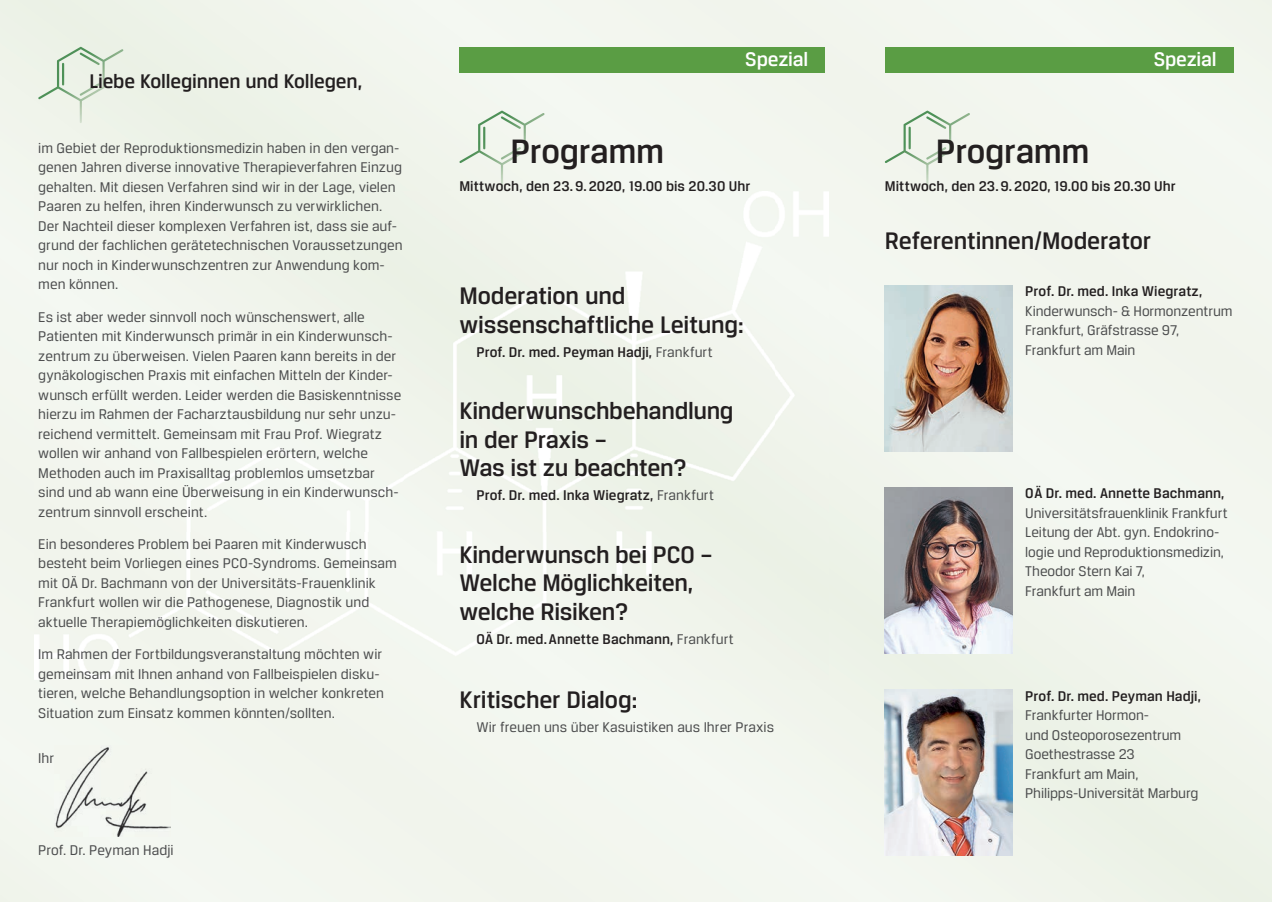
<style>
.page{position:relative;width:1272px;height:902px;background:#fff}
.page>*{position:absolute;margin:0;border:0;box-sizing:border-box;transform-origin:0 0}
.t1{font:500 36px "Breuer Text";letter-spacing:-.01em;color:#231f20}
.t2{font:500 25.5px/28.5px "Breuer Text";letter-spacing:-.01em;color:#231f20}
.t3{font:500 21px "Breuer Text";letter-spacing:-.005em;color:#231f20}
.t4{font:500 21px "Breuer Text";letter-spacing:-.01em;color:#fff}
.t5{font:15px/19.5px "Breuer Text";color:#4b4c4d}
.t6{font:500 15px "Breuer Text";letter-spacing:.005em;color:#231f20}
.s1{font-weight:400;color:#4b4c4d}
</style>
<div class="page">
<div style="left:0;top:0;width:1271px;height:901px;background:#f2f6ee"></div>
<div style="left:39px;top:752px;width:15px;height:10px;background:#f4f7f1"></div>
<div style="left:34px;top:191px;width:794px;height:488px;background:#f2f5ed"></div>
<img style="left:884px;top:111px;width:85px;height:76px">
<img style="left:459px;top:111px;width:85px;height:76px">
<img style="left:38px;top:47px;width:85px;height:76px">
<div style="left:884px;top:47px;width:349px;height:25px;background:#5a9d44"></div>
<div style="left:459px;top:47px;width:366px;height:25px;background:#5a9d44"></div>
<img style="left:54px;top:745px;width:116px;height:91px">
<img style="left:884px;top:689px;width:128px;height:166px">
<img style="left:884px;top:487px;width:128px;height:166px">
<img style="left:884px;top:285px;width:128px;height:166px">
<h3 class="t3" style="left:89px;top:69px;width:274px">Liebe Kolleginnen und Kollegen,</h3>
<p class="t5" style="left:38px;top:138px;width:366px">im Gebiet der Reproduktionsmedizin haben in den vergan&shy;genen Jahren diverse innovative Therapieverfahren Einzug gehalten. Mit diesen Verfahren sind wir in der Lage, vielen Paaren zu helfen, ihren Kinderwunsch zu verwirklichen.<br>Der Nachteil dieser komplexen Verfahren ist, dass sie auf&shy;grund der fachlichen gerätetechnischen Voraussetzungen nur noch in Kinderwunschzentren zur Anwendung kom&shy;men können.</p>
<p class="t5" style="left:38px;top:306px;width:364px">Es ist aber weder sinnvoll noch wünschenswert, alle Patienten mit Kinderwunsch primär in ein Kinderwunsch&shy;zentrum zu überweisen. Vielen Paaren kann bereits in der gynäkologischen Praxis mit einfachen Mitteln der Kinder&shy;wunsch erfüllt werden. Leider werden die Basiskenntnisse hierzu im Rahmen der Facharztausbildung nur sehr un zu&shy;reichend vermittelt. Gemeinsam mit Frau Prof. Wiegratz wollen wir anhand von Fallbespielen erörtern, welche Methoden auch im Praxisalltag problemlos umsetzbar sind und ab wann eine Überweisung in ein Kinderwunsch&shy;zentrum sinnvoll erscheint.</p>
<p class="t5" style="left:38px;top:534px;width:360px">Ein besonderes Problem bei Paaren mit Kinderwusch besteht beim Vorliegen eines PCO-Syndroms. Gemeinsam mit OÄ Dr. Bachmann von der Universitäts-Frauenklinik Frankfurt wollen wir die Pathogenese, Diagnostik und aktuelle Therapiemöglichkeiten diskutieren.</p>
<p class="t5" style="left:38px;top:644px;width:347px">Im Rahmen der Fortbildungsveranstaltung möchten wir gemeinsam mit Ihnen anhand von Fallbeispielen disku&shy;tieren, welche Behandlungsoption in welcher konkreten Situation zum Einsatz kommen könnten/sollten.</p>
<p class="t5" style="left:38px;top:747px;width:18px">Ihr</p>
<p class="t5" style="left:38px;top:839px;width:137px">Prof. Dr. Peyman Hadji</p>
<h3 class="t4" style="left:745px;top:47px;width:64px">Spezial</h3>
<h3 class="t4" style="left:1153px;top:47px;width:64px">Spezial</h3>
<h1 class="t1" style="left:510px;top:131px;width:155px">Programm</h1>
<p class="t6" style="left:459px;top:178px;width:292px">Mittwoch, den 23. 9. 2020, 19.00 bis 20.30 Uhr</p>
<h2 class="t2" style="left:459px;top:281px;width:286px">Moderation und wissenschaftliche Leitung:</h2>
<p class="t6" style="left:476px;top:343px;width:238px">Prof. Dr. med. Peyman Hadji, <span class="s1">Frankfurt</span></p>
<h2 class="t2" style="left:459px;top:396px;width:276px">Kinderwunschbehandlung in der Praxis –<br>Was ist zu beachten?</h2>
<p class="t6" style="left:476px;top:487px;width:239px">Prof. Dr. med. Inka Wiegratz, <span class="s1">Frankfurt</span></p>
<h2 class="t2" style="left:459px;top:540px;width:255px">Kinderwunsch bei PCO –<br>Welche Möglichkeiten, welche Risiken?</h2>
<p class="t6" style="left:476px;top:630px;width:259px">OÄ Dr. med. Annette Bachmann, <span class="s1">Frankfurt</span></p>
<h2 class="t2" style="left:459px;top:685px;width:179px">Kritischer Dialog:</h2>
<p class="t5" style="left:476px;top:717px;width:299px">Wir freuen uns über Kasuistiken aus Ihrer Praxis</p>
<h1 class="t1" style="left:935px;top:131px;width:155px">Programm</h1>
<p class="t6" style="left:884px;top:178px;width:292px">Mittwoch, den 23. 9. 2020, 19.00 bis 20.30 Uhr</p>
<h2 class="t2" style="left:884px;top:226px;width:268px">Referentinnen/Moderator</h2>
<p class="t6" style="left:1025px;top:283px;width:179px">Prof. Dr. med. Inka Wiegratz,</p>
<p class="t5" style="left:1025px;top:301px;width:209px">Kinderwunsch- &amp; Hormonzentrum<br>Frankfurt, Gräfstrasse 97,<br>Frankfurt am Main</p>
<p class="t6" style="left:1025px;top:485px;width:201px">OÄ Dr. med. Annette Bachmann,</p>
<p class="t5" style="left:1025px;top:503px;width:204px">Universitätsfrauenklinik Frankfurt<br>Leitung der Abt. gyn. Endokrino&shy;logie und Reproduktionsmedizin,<br>Theodor Stern Kai 7,<br>Frankfurt am Main</p>
<p class="t6" style="left:1025px;top:687px;width:177px">Prof. Dr. med. Peyman Hadji,</p>
<p class="t5" style="left:1025px;top:705px;width:175px">Frankfurter Hormon-<br>und Osteo porosezentrum<br>Goethestrasse 23<br>Frankfurt am Main,<br>Philipps-Universität Marburg</p>
</div>
